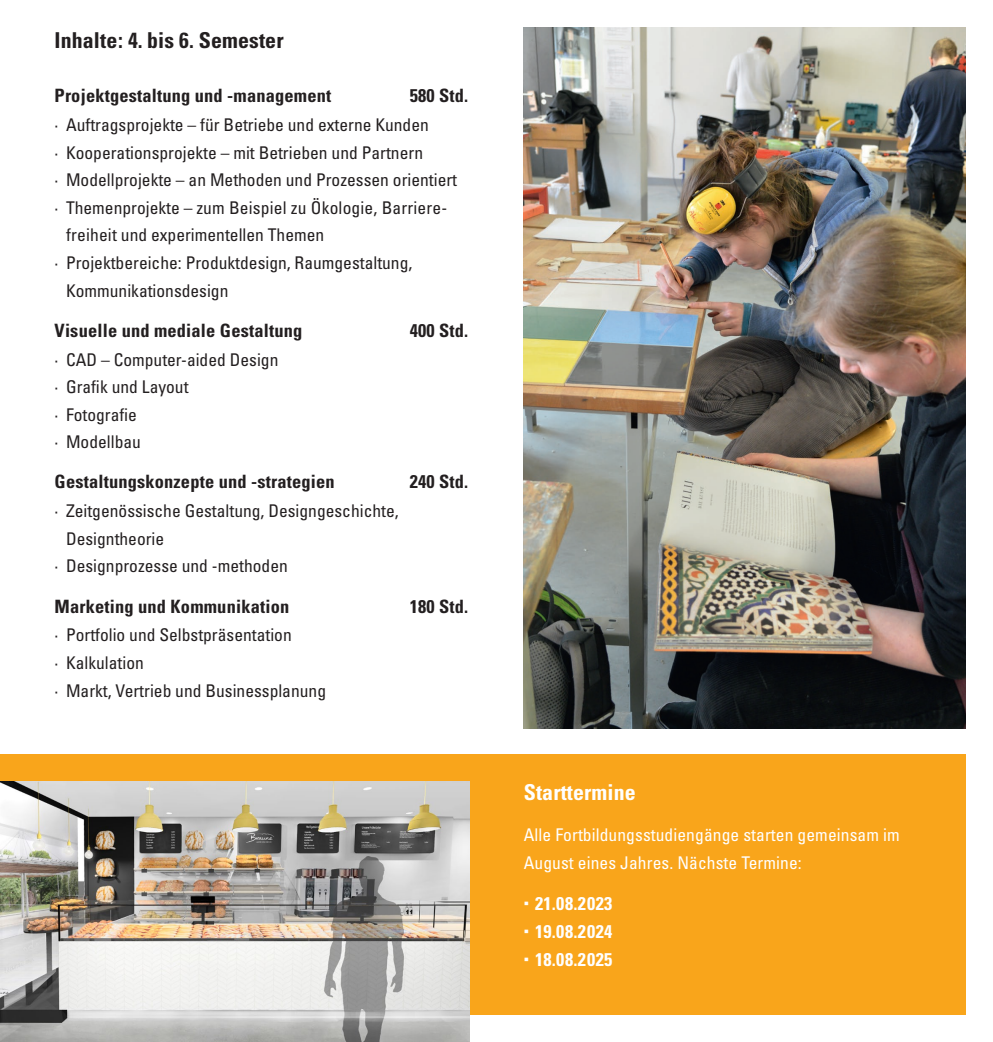
<style>
.page{position:relative;width:993px;height:1042px;background:#fff}
.page>*{position:absolute;margin:0;border:0;box-sizing:border-box;transform-origin:0 0}
.t1{font:700 condensed 21.88px "Univers LT Std";letter-spacing:.005em;color:#231f20}
.t2{font:700 condensed 21.88px "Univers LT Std";letter-spacing:.005em;color:#fff}
.t3{font:700 condensed 18.38px "Univers LT Std";letter-spacing:.01em;color:#231f20}
.t4{font:700 condensed 18.38px/27.7px "Univers LT Std";letter-spacing:.02em;color:#fff;text-align:justify}
.t5{font:condensed 17.5px/27.7px "Univers LT Std";color:#231f20}
.t6{font:condensed 17.5px/27.7px "Univers LT Std";letter-spacing:.005em;color:#fff}
</style>
<div class="page">
<div style="left:0;top:754px;width:965px;height:260px;background:#f9a51b"></div>
<img style="left:523px;top:27px;width:442px;height:701px">
<img style="left:0;top:781px;width:469px;height:261px">
<p class="t1" style="left:55px;top:27px;width:230px">Inhalte: 4. bis 6. Semester</p>
<p class="t3" style="left:55px;top:84px;width:278px">Projektgestaltung und -management</p>
<p class="t3" style="left:409px;top:84px;width:60px">580 Std.</p>
<p class="t5" style="left:55px;top:111px;width:375px">∙ Auftragsprojekte – für Betriebe und externe Kunden</p>
<p class="t5" style="left:55px;top:138px;width:370px">∙ Kooperationsprojekte – mit Betrieben und Partnern</p>
<p class="t5" style="left:55px;top:166px;width:404px">∙ Modellprojekte – an Methoden und Prozessen orientiert</p>
<p class="t5" style="left:55px;top:193px;width:394px">∙ Themenprojekte – zum Beispiel zu Ökologie, Barriere-</p>
<p class="t5" style="left:66px;top:221px;width:260px">freiheit und experimentellen Themen</p>
<p class="t5" style="left:55px;top:249px;width:359px">∙ Projektbereiche: Produktdesign, Raumgestaltung,</p>
<p class="t5" style="left:66px;top:276px;width:164px">Kommunikationsdesign</p>
<p class="t3" style="left:55px;top:319px;width:249px">Visuelle und mediale Gestaltung</p>
<p class="t3" style="left:409px;top:319px;width:60px">400 Std.</p>
<p class="t5" style="left:55px;top:345px;width:225px">∙ CAD – Computer-aided Design ∙ Grafik und Layout<br>∙ Fotografie<br>∙ Modellbau</p>
<p class="t3" style="left:55px;top:470px;width:281px">Gestaltungskonzepte und -strategien</p>
<p class="t3" style="left:409px;top:470px;width:60px">240 Std.</p>
<p class="t5" style="left:55px;top:497px;width:345px">∙ Zeitgenössische Gestaltung, Designgeschichte,</p>
<p class="t5" style="left:66px;top:524px;width:100px">Designtheorie</p>
<p class="t5" style="left:55px;top:552px;width:235px">∙ Designprozesse und -methoden</p>
<p class="t3" style="left:55px;top:595px;width:236px">Marketing und Kommunikation</p>
<p class="t3" style="left:409px;top:595px;width:60px">180 Std.</p>
<p class="t5" style="left:55px;top:621px;width:273px">∙ Portfolio und Selbstpräsentation<br>∙ Kalkulation<br>∙ Markt, Vertrieb und Businessplanung</p>
<p class="t2" style="left:523px;top:779px;width:113px">Starttermine</p>
<p class="t6" style="left:523px;top:821px;width:377px">Alle Fortbildungsstudiengänge starten gemeinsam im<br>August eines Jahres. Nächste Termine:</p>
<p class="t4" style="left:535px;top:890px;width:78px">21.08.2023<br>19.08.2024<br>18.08.2025</p>
</div>
